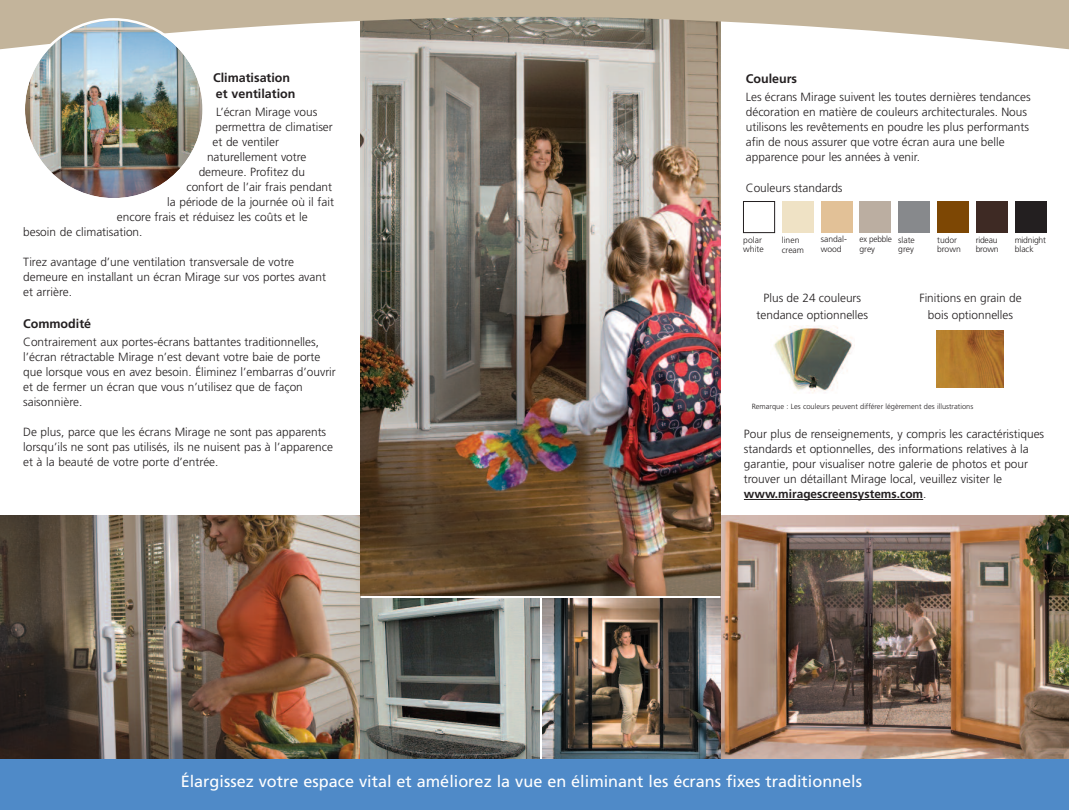
<style>
.page{position:relative;width:1069px;height:810px;background:#fff}
.page>*{position:absolute;margin:0;border:0;box-sizing:border-box;transform-origin:0 0}
.t1{font:16.25px "Frutiger";color:#fff}
.t2{font:700 12.5px/16.2px "Frutiger";color:#231f20}
.t3{font:300 11.88px/15px "Frutiger";color:#231f20}
.t4{font:300 8.62px/9.6px "Frutiger";color:#231f20}
.t5{font:300 8.62px/9.6px "Frutiger";letter-spacing:-.025em;color:#231f20}
.t6{font:300 8.62px/9.6px "Frutiger";letter-spacing:-.025em;color:#231f20;scale:.96 1}
.t7{font:300 7.5px "Frutiger";color:#231f20}
.s1{font-weight:700}
</style>
<div class="page">
<img style="left:0;top:515px;width:360px;height:244px">
<img style="left:720px;top:515px;width:349px;height:244px">
<img style="left:360px;top:598px;width:180px;height:161px">
<img style="left:542px;top:598px;width:178px;height:161px">
<img style="left:360px;top:51px;width:360px;height:544px">
<svg style="left:0;top:0;width:1069px;height:51px;fill:#c3b49b"></svg>
<img style="left:936px;top:330px;width:67px;height:57px">
<img style="left:773px;top:326px;width:79px;height:67px">
<img style="left:22px;top:18px;width:183px;height:180px">
<hr style="left:744px;top:499px;width:179px;height:1px;background:#231f20">
<div style="left:0;top:759px;width:1069px;height:51px;background:#4f8ac8"></div>
<div style="left:743px;top:201px;width:32px;height:32px;border:1px solid #231f20"></div>
<div style="left:782px;top:201px;width:31px;height:32px;background:#efe2c5"></div>
<div style="left:821px;top:201px;width:32px;height:32px;background:#e2c197"></div>
<div style="left:898px;top:201px;width:32px;height:32px;background:#87898c"></div>
<div style="left:937px;top:201px;width:31px;height:32px;background:#7d4704"></div>
<div style="left:976px;top:201px;width:31px;height:32px;background:#3e2a24"></div>
<div style="left:859px;top:201px;width:32px;height:32px;background:#bbaea1"></div>
<div style="left:1015px;top:201px;width:31px;height:32px;background:#231f20"></div>
<p class="t2" style="left:213px;top:70px;width:84px">Climatisation et ventilation</p>
<p class="t3" style="left:216px;top:105px;width:103px">L’écran Mirage vous</p>
<p class="t3" style="left:215px;top:120px;width:119px">permettra de climatiser</p>
<p class="t3" style="left:212px;top:135px;width:68px">et de ventiler</p>
<p class="t3" style="left:207px;top:150px;width:101px">naturellement votre</p>
<p class="t3" style="left:199px;top:165px;width:108px">demeure. Profitez du</p>
<p class="t3" style="left:186px;top:180px;width:147px">confort de l’air frais pendant</p>
<p class="t3" style="left:167px;top:195px;width:168px">la période de la journée où il fait</p>
<p class="t3" style="left:117px;top:210px;width:192px">encore frais et réduisez les coûts et le</p>
<p class="t3" style="left:23px;top:225px;width:121px">besoin de climatisation.</p>
<p class="t3" style="left:23px;top:255px;width:304px">Tirez avantage d’une ventilation transversale de votre demeure en installant un écran Mirage sur vos portes avant et arrière.</p>
<p class="t2" style="left:23px;top:317px;width:70px">Commodité</p>
<p class="t3" style="left:23px;top:335px;width:314px">Contrairement aux portes-écrans battantes traditionnelles, l’écran rétractable Mirage n’est devant votre baie de porte que lorsque vous en avez besoin. Éliminez l’embarras d’ouvrir et de fermer un écran que vous n’utilisez que de façon saisonnière.</p>
<p class="t3" style="left:23px;top:425px;width:311px">De plus, parce que les écrans Mirage ne sont pas apparents lorsqu’ils ne sont pas utilisés, ils ne nuisent pas à l’apparence et à la beauté de votre porte d’entrée.</p>
<p class="t3" style="left:744px;top:428px;width:302px">Pour plus de renseignements, y compris les caractéristiques standards et optionnelles, des informations relatives à la garantie, pour visualiser notre galerie de photos et pour trouver un détaillant Mirage local, veuillez visiter le <span class="s1">www.miragescreensystems.com</span>.</p>
<p class="t2" style="left:746px;top:72px;width:53px">Couleurs</p>
<p class="t3" style="left:746px;top:90px;width:286px">Les écrans Mirage suivent les toutes dernières tendances décoration en matière de couleurs architecturales. Nous utilisons les revêtements en poudre les plus performants afin de nous assurer que votre écran aura une belle apparence pour les années à venir.</p>
<p class="t3" style="left:746px;top:181px;width:98px">Couleurs standards</p>
<p class="t4" style="left:743px;top:236px;width:22px">polar white</p>
<p class="t4" style="left:782px;top:236px;width:24px">linen cream</p>
<p class="t4" style="left:821px;top:235px;width:28px">sandal&shy;wood</p>
<p class="t6" style="left:859px;top:235px;width:35px">ex pebble grey</p>
<p class="t4" style="left:898px;top:236px;width:18px">slate grey</p>
<p class="t4" style="left:937px;top:235px;width:25px">tudor brown</p>
<p class="t5" style="left:976px;top:235px;width:24px">rideau brown</p>
<p class="t5" style="left:1014px;top:235px;width:33px">midnight black</p>
<p class="t3" style="left:756px;top:291px;width:113px;line-height:16.2px;text-align:center">Plus de 24 couleurs tendance optionnelles</p>
<p class="t3" style="left:919px;top:291px;width:104px;line-height:16.2px;text-align:center">Finitions en grain de bois optionnelles</p>
<p class="t7" style="left:752px;top:403px;width:223px">Remarque : Les couleurs peuvent différer légèrement des illustrations</p>
<h1 class="t1" style="left:181px;top:775px;width:683px">Élargissez votre espace vital et améliorez la vue en éliminant les écrans fixes traditionnels</h1>
</div>
